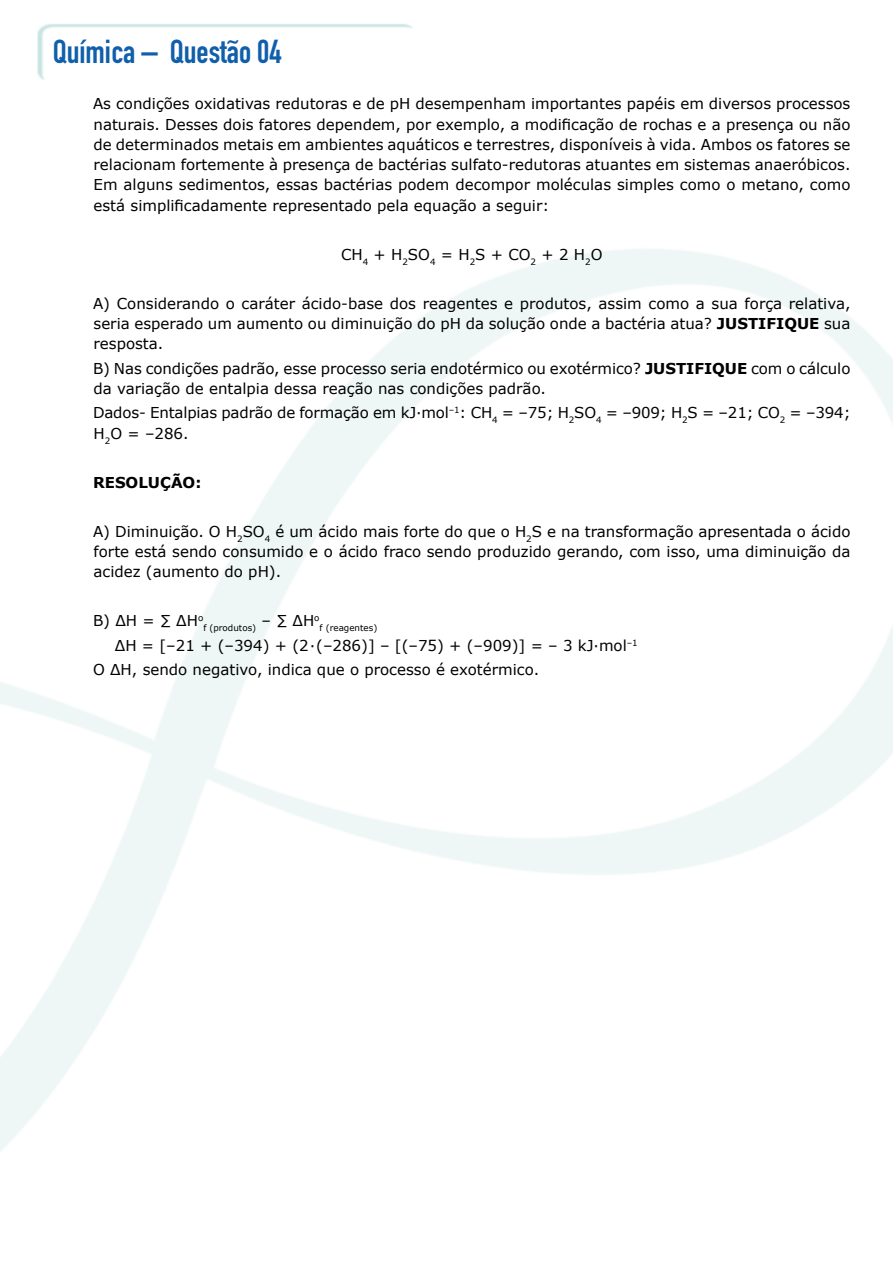
<style>
.page{position:relative;width:893px;height:1263px;background:#fff}
.page>*{position:absolute;margin:0;border:0;box-sizing:border-box;transform-origin:0 0}
.t1{font:32.7px "DIN Engschrift Std";color:#105faa}
.t2{font:15px/20.2px "Verdana";color:#000;text-align:justify}
.t3{font:700 15px "Verdana";color:#000}
.t4{font:8.7px "Verdana";color:#000}
.s1{font-weight:700}
</style>
<div class="page">
<h1 class="t1" style="left:53px;top:33px;width:230px">Química – Questão 04</h1>
<p class="t2" style="left:93px;top:94px;width:759px">As condições oxidativas redutoras e de pH desempenham importantes papéis em diversos processos naturais. Desses dois fatores dependem, por exemplo, a modificação de rochas e a presença ou não de determinados metais em ambientes aquáticos e terrestres, disponíveis à vida. Ambos os fatores se relacionam fortemente à presença de bactérias sulfato-redutoras atuantes em sistemas anaeróbicos.<br>Em alguns sedimentos, essas bactérias podem decompor moléculas simples como o metano, como está simplificadamente representado pela equação a seguir:</p>
<p class="t2" style="left:341px;top:244px;width:263px">CH<sub>4</sub> + H<sub>2</sub>SO<sub>4</sub> = H<sub>2</sub>S + CO<sub>2</sub> + 2 H<sub>2</sub>O</p>
<p class="t2" style="left:93px;top:293px;width:759px">A) Considerando o caráter ácido-base dos reagentes e produtos, assim como a sua força relativa, seria esperado um aumento ou diminuição do pH da solução onde a bactéria atua? <span class="s1">JUSTIFIQUE</span> sua resposta.</p>
<p class="t2" style="left:93px;top:358px;width:759px">B) Nas condições padrão, esse processo seria endotérmico ou exotérmico? <span class="s1">JUSTIFIQUE</span> com o cálculo da variação de entalpia dessa reação nas condições padrão.</p>
<p class="t2" style="left:93px;top:403px;width:759px">Dados- Entalpias padrão de formação em kJ·mol<sup>–1</sup>: CH<sub>4</sub> = –75; H<sub>2</sub>SO<sub>4</sub> = –909; H<sub>2</sub>S = –21; CO<sub>2</sub> = –394;<br>H<sub>2</sub>O = –286.</p>
<p class="t3" style="left:93px;top:472px;width:110px">RESOLUÇÃO:</p>
<p class="t2" style="left:93px;top:521px;width:759px">A) Diminuição. O H<sub>2</sub>SO<sub>4</sub> é um ácido mais forte do que o H<sub>2</sub>S e na transformação apresentada o ácido forte está sendo consumido e o ácido fraco sendo produzido gerando, com isso, uma diminuição da acidez (aumento do pH).</p>
<p class="t2" style="left:93px;top:611px;width:112px">B) ΔH = ∑ ΔH<sup>o</sup></p>
<p class="t4" style="left:203px;top:622px;width:175px">f (produtos) <sup>–</sup> <sup>∑</sup> <sup>ΔH</sup>of (reagentes)</p>
<p class="t2" style="left:93px;top:633px;width:546px;line-height:24.5px;text-indent:22px">ΔH = [–21 + (–394) + (2·(–286)] – [(–75) + (–909)] = – 3 kJ·mol<sup>–1<br></sup>O ΔH, sendo negativo, indica que o processo é exotérmico.</p>
</div>
